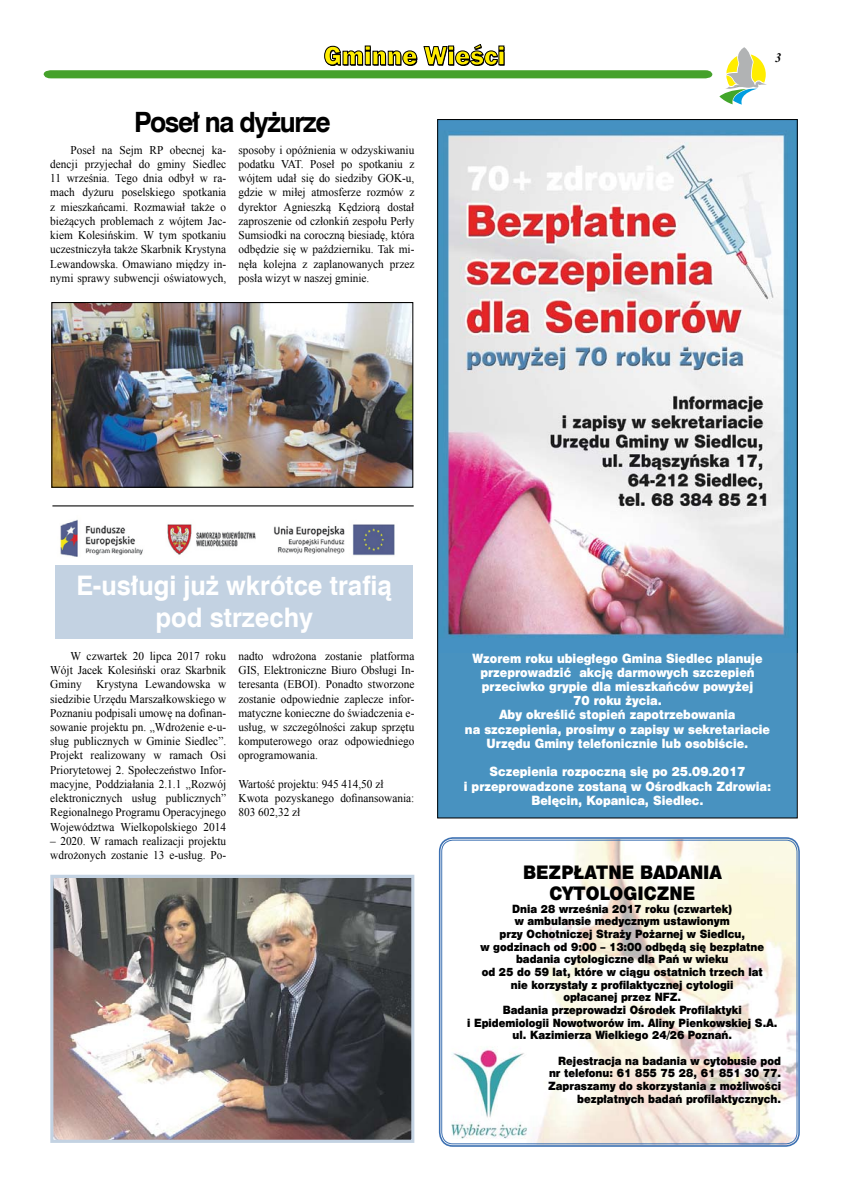
<style>
.page{position:relative;width:842px;height:1191px;background:#fff}
.page>*{position:absolute;margin:0;border:0;box-sizing:border-box;transform-origin:0 0}
.t1{font:700 28px "Swis 721 EU";letter-spacing:-.05em;color:#000;scale:.95 1}
.t2{font:700 26.9px/32.3px "Swis 721 EU";color:#fff;text-align:center;scale:.95 1}
.t3{font:17.2px/20.7px "Swis 721 Blk 2 EU";color:#000;text-align:center;scale:.95 1}
.t4{font:italic 700 12.9px "Times New Roman";color:#000;scale:.95 1}
.t5{font:11.8px/14.2px "Times New Roman";color:#000;text-align:justify;scale:.95 1}
.t6{font:11.8px/14.2px "Swis 721 Blk 2 EU";color:#fff;text-align:center;scale:.95 1}
.t7{font:10.6px/12.7px "Swis 721 Blk 2 EU";color:#000;text-align:center;scale:.95 1}
</style>
<div class="page">
<svg style="left:44px;top:44px;width:668px;height:34px"></svg>
<svg style="left:719px;top:47px;width:48px;height:58px"></svg>
<img style="left:440px;top:839px;width:358px;height:306px">
<div style="left:439px;top:837px;width:361px;height:309px;border:2px solid #3d71b2;border-radius:13px"></div>
<div style="left:441px;top:840px;width:356px;height:304px;border:1px solid #3d71b2;border-radius:11px"></div>
<div style="left:438px;top:120px;width:359px;height:698px;background:#4892c0"></div>
<img style="left:447px;top:132px;width:339px;height:506px">
<img style="left:53px;top:304px;width:358px;height:182px">
<div style="left:51px;top:302px;width:362px;height:186px;border:1px solid #000"></div>
<div style="left:55px;top:565px;width:358px;height:73px;background:#c3d2e2"></div>
<img style="left:54px;top:878px;width:356px;height:260px">
<div style="left:50px;top:874px;width:364px;height:268px;border:3px solid #c3d2e2"></div>
<img style="left:60px;top:519px;width:335px;height:38px">
<hr style="left:52px;top:505px;width:362px;height:1px;background:#000">
<h1 class="t1" style="left:134px;top:104px;width:208px">Poseł na dyżurze</h1>
<p class="t5" style="left:50px;top:143px;width:187px;text-indent:20px">Poseł na Sejm RP obecnej ka&shy;dencji przyjechał do gminy Siedlec 11 września. Tego dnia odbył w ra&shy;mach dyżuru poselskiego spotkania z mieszkańcami. Rozmawiał także o bieżących problemach z wójtem Jac&shy;kiem Kolesińskim. W tym spotkaniu uczestniczyła także Skarbnik Krystyna Lewandowska. Omawiano między in&shy;nymi sprawy subwencji oświatowych,</p>
<p class="t5" style="left:238px;top:143px;width:187px">sposoby i opóźnienia w odzyskiwaniu podatku VAT. Poseł po spotkaniu z wójtem udał się do siedziby GOK-u, gdzie w miłej atmosferze rozmów z dyrektor Agnieszką Kędziorą dostał zaproszenie od członkiń zespołu Perły Sumsiodki na coroczną biesiadę, która odbędzie się w październiku. Tak mi&shy;nęła kolejna z zaplanowanych przez posła wizyt w naszej gminie.</p>
<p class="t4" style="left:775px;top:49px;width:8px">3</p>
<h2 class="t2" style="left:77px;top:571px;width:333px">E-usługi już wkrótce trafią pod strzechy</h2>
<p class="t5" style="left:50px;top:648px;width:187px;text-indent:20px">W czwartek 20 lipca 2017 roku Wójt Jacek Kolesiński oraz Skarbnik Gminy Krystyna Lewandowska w siedzibie Urzędu Marszałkowskiego w Poznaniu podpisali umowę na dofinan&shy;sowanie projektu pn. „Wdrożenie e-u&shy;sług publicznych w Gminie Siedlec”.<br>Projekt realizowany w ramach Osi Priorytetowej 2. Społeczeństwo Infor&shy;macyjne, Poddziałania 2.1.1 „Rozwój elektronicznych usług publicznych” Regionalnego Programu Operacyjnego Województwa Wielkopolskiego 2014</p>
<p class="t5" style="left:50px;top:833px;width:187px">– 2020. W ramach realizacji projektu wdrożonych zostanie 13 e-usług. Po-</p>
<p class="t5" style="left:238px;top:648px;width:187px">nadto wdrożona zostanie platforma GIS, Elektroniczne Biuro Obsługi In&shy;teresanta (EBOI). Ponadto stworzone zostanie odpowiednie zaplecze infor&shy;matyczne konieczne do świadczenia e&shy;usług, w szczególności zakup sprzętu komputerowego oraz odpowiedniego oprogramowania.</p>
<p class="t5" style="left:238px;top:776px;width:187px;text-align:left">Wartość projektu: 945 414,50 zł<br>Kwota pozyskanego dofinansowania:<br>803 602,32 zł</p>
<p class="t6" style="left:465px;top:652px;width:323px">Wzorem roku ubiegłego Gmina Siedlec planuje przeprowadzić akcję darmowych szczepień przeciwko grypie dla mieszkańców powyżej<br>70 roku życia.<br>Aby określić stopień zapotrzebowania<br>na szczepienia, prosimy o zapisy w sekretariacie Urzędu Gminy telefonicznie lub osobiście.</p>
<p class="t6" style="left:464px;top:765px;width:325px">Sczepienia rozpoczną się po 25.09.2017<br>i przeprowadzone zostaną w Ośrodkach Zdrowia:<br>Belęcin, Kopanica, Siedlec.</p>
<h3 class="t3" style="left:523px;top:863px;width:210px">BEZPŁATNE BADANIA<br>CYTOLOGICZNE</h3>
<p class="t7" style="left:467px;top:903px;width:328px">Dnia 28 września 2017 roku (czwartek)<br>w ambulansie medycznym ustawionym<br>przy Ochotniczej Straży Pożarnej w Siedlcu,<br>w godzinach od 9:00 – 13:00 odbędą się bezpłatne badania cytologiczne dla Pań w wieku<br>od 25 do 59 lat, które w ciągu ostatnich trzech lat<br>nie korzystały z profilaktycznej cytologii<br>opłacanej przez NFZ.<br>Badania przeprowadzi Ośrodek Profilaktyki<br>i Epidemiologii Nowotworów im. Aliny Pienkowskiej S.A. ul. Kazimierza Wielkiego 24/26 Poznań.</p>
<p class="t7" style="left:548px;top:1055px;width:247px;text-align:right">Rejestracja na badania w cytobusie pod nr telefonu: 61 855 75 28, 61 851 30 77.<br>Zapraszamy do skorzystania z możliwości bezpłatnych badań profilaktycznych.</p>
</div>
